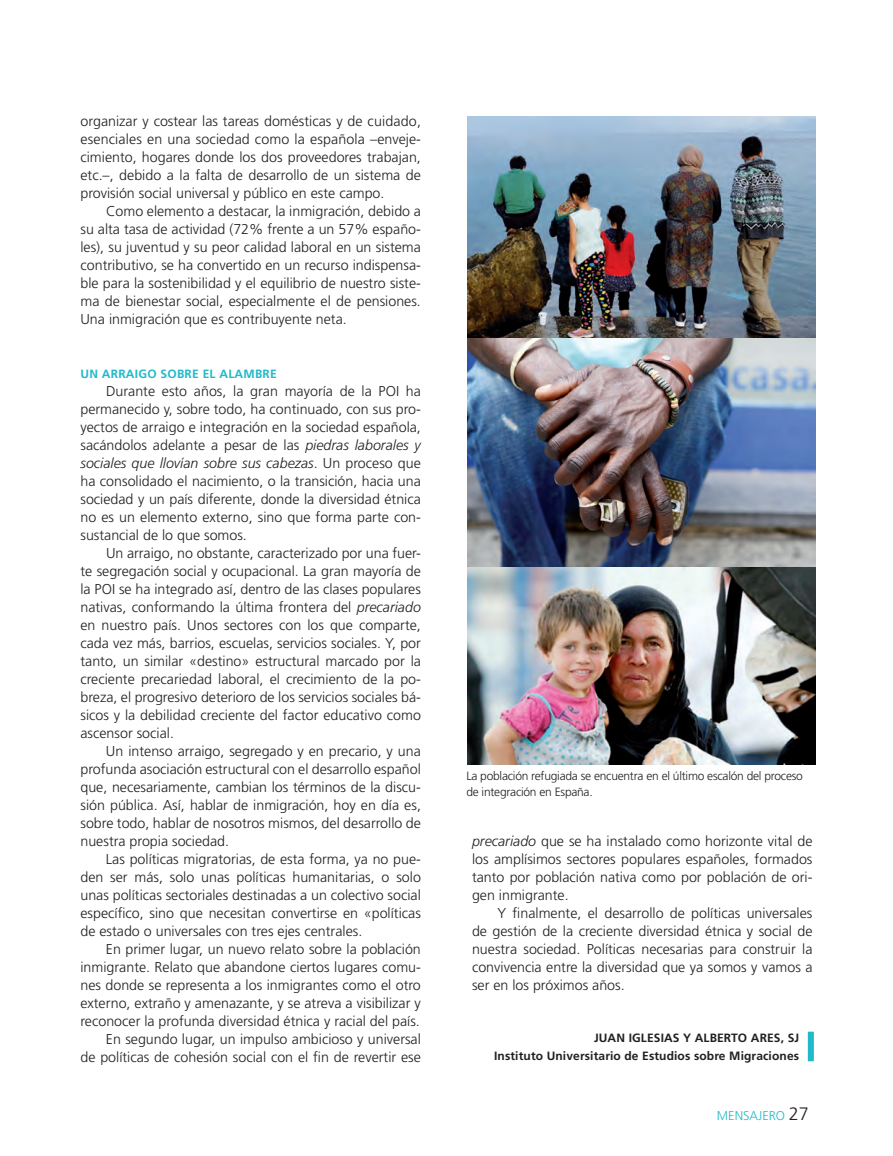
<style>
.page{position:relative;width:893px;height:1156px;background:#fff}
.page>*{position:absolute;margin:0;border:0;box-sizing:border-box;transform-origin:0 0}
.TEXTO1__JUSTIFICADO{font:300 14.25px/18px "Frutiger LT Std";color:#231f20;text-align:justify}
.t1{font:300 12.75px "Frutiger LT Std";color:#20baca}
.Pie_de_foto{font:300 12px "Frutiger LT Std";letter-spacing:-.02em;color:#231f20}
.firma1{font:700 12px "Frutiger LT Std";letter-spacing:.01em;color:#231f20}
.LADILLO1{font:700 12px "Frutiger LT Std";letter-spacing:.02em;color:#20baca}
.s1{font-style:italic}
.s2{font-size:18px;color:#231f20}
</style>
<div class="page">
<div style="left:807px;top:1031px;width:6px;height:30px;background:#20baca"></div>
<img style="left:467px;top:116px;width:348px;height:648px">
<p class="TEXTO1__JUSTIFICADO" style="left:80px;top:112px;width:342px">organizar y costear las tareas domésticas y de cuidado, esenciales en una sociedad como la española –enveje&shy;cimiento, hogares donde los dos proveedores trabajan, etc.–, debido a la falta de desarrollo de un sistema de provisión social universal y público en este campo.</p>
<p class="TEXTO1__JUSTIFICADO" style="left:80px;top:202px;width:342px;text-indent:26px">Como elemento a destacar, la inmigración, debido a su alta tasa de actividad (72% frente a un 57% españo&shy;les), su juventud y su peor calidad laboral en un sistema contributivo, se ha convertido en un recurso indispensa&shy;ble para la sostenibilidad y el equilibrio de nuestro siste&shy;ma de bienestar social, especialmente el de pensiones.<br>Una inmigración que es contribuyente neta.</p>
<p class="LADILLO1" style="left:80px;top:366px;width:198px">UN ARRAIGO SOBRE EL ALAMBRE</p>
<p class="TEXTO1__JUSTIFICADO" style="left:80px;top:382px;width:342px;text-indent:26px">Durante esto años, la gran mayoría de la POI ha permanecido y, sobre todo, ha continuado, con sus pro&shy;yectos de arraigo e integración en la sociedad española, sacándolos adelante a pesar de las <span class="s1">piedras laborales y sociales que llovían sobre sus cabezas</span>. Un proceso que ha consolidado el nacimiento, o la transición, hacia una sociedad y un país diferente, donde la diversidad étnica no es un elemento externo, sino que forma parte con&shy;sustancial de lo que somos.</p>
<p class="TEXTO1__JUSTIFICADO" style="left:80px;top:544px;width:342px;text-indent:26px">Un arraigo, no obstante, caracterizado por una fuer&shy;te segregación social y ocupacional. La gran mayoría de la POI se ha integrado así, dentro de las clases populares nativas, conformando la última frontera del <span class="s1">precariado </span>en nuestro país. Unos sectores con los que comparte, cada vez más, barrios, escuelas, servicios sociales. Y, por tanto, un similar «destino» estructural marcado por la creciente precariedad laboral, el crecimiento de la po&shy;breza, el progresivo deterioro de los servicios sociales bá&shy;sicos y la debilidad creciente del factor educativo como ascensor social.</p>
<p class="TEXTO1__JUSTIFICADO" style="left:80px;top:742px;width:342px;text-indent:26px">Un intenso arraigo, segregado y en precario, y una profunda asociación estructural con el desarrollo español que, necesariamente, cambian los términos de la discu&shy;sión pública. Así, hablar de inmigración, hoy en día es, sobre todo, hablar de nosotros mismos, del desarrollo de nuestra propia sociedad.</p>
<p class="TEXTO1__JUSTIFICADO" style="left:80px;top:850px;width:342px;text-indent:26px">Las políticas migratorias, de esta forma, ya no pue&shy;den ser más, solo unas políticas humanitarias, o solo unas políticas sectoriales destinadas a un colectivo social específico, sino que necesitan convertirse en «políticas de estado o universales con tres ejes centrales.</p>
<p class="TEXTO1__JUSTIFICADO" style="left:80px;top:940px;width:342px;text-indent:26px">En primer lugar, un nuevo relato sobre la población inmigrante. Relato que abandone ciertos lugares comu&shy;nes donde se representa a los inmigrantes como el otro externo, extraño y amenazante, y se atreva a visibilizar y reconocer la profunda diversidad étnica y racial del país.</p>
<p class="TEXTO1__JUSTIFICADO" style="left:80px;top:1030px;width:342px;text-align:right">En segundo lugar, un impulso ambicioso y universal<br>de políticas de cohesión social con el fin de revertir ese</p>
<p class="Pie_de_foto" style="left:466px;top:769px;width:338px">La población refugiada se encuentra en el último escalón del proceso</p>
<p class="Pie_de_foto" style="left:466px;top:785px;width:128px">de integración en España.</p>
<p class="TEXTO1__JUSTIFICADO" style="left:472px;top:832px;width:342px"><span class="s1">precariado</span> que se ha instalado como horizonte vital de los amplísimos sectores populares españoles, formados tanto por población nativa como por población de ori&shy;gen inmigrante.</p>
<p class="TEXTO1__JUSTIFICADO" style="left:472px;top:904px;width:342px;text-indent:26px">Y finalmente, el desarrollo de políticas universales de gestión de la creciente diversidad étnica y social de nuestra sociedad. Políticas necesarias para construir la convivencia entre la diversidad que ya somos y vamos a ser en los próximos años.</p>
<p class="firma1" style="left:593px;top:1030px;width:206px">JUAN IGLESIAS Y ALBERTO ARES, SJ</p>
<p class="firma1" style="left:494px;top:1048px;width:306px">Instituto Universitario de Estudios sobre Migraciones</p>
<p class="t1" style="left:716px;top:1108px;width:93px">MENSAJERO <span class="s2">27</span></p>
</div>
